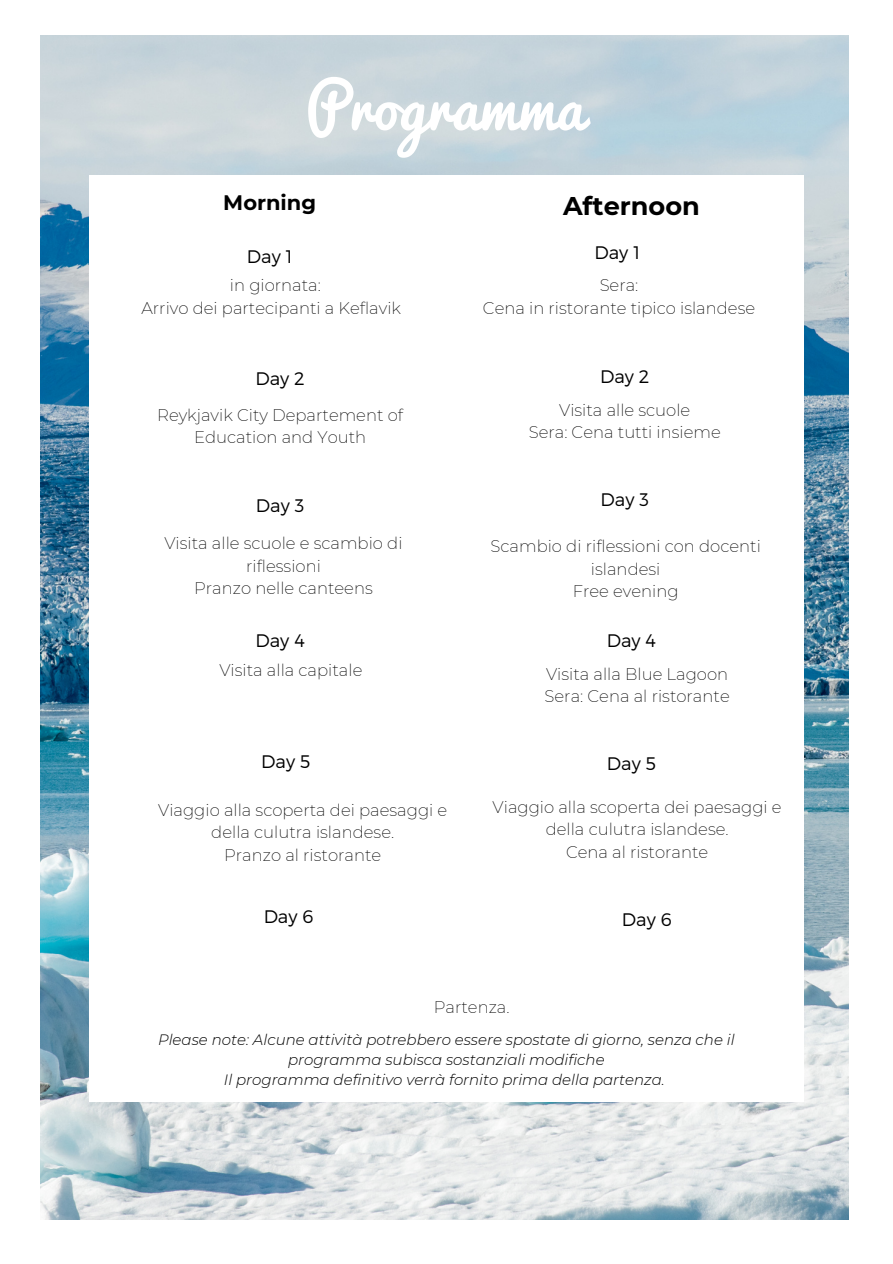
<style>
.page{position:relative;width:893px;height:1264px;background:#fff}
.page>*{position:absolute;margin:0;border:0;box-sizing:border-box;transform-origin:0 0}
.t1{font:60.15px "Pacifico";color:#fff}
.t2{font:700 25.65px "Montserrat";color:#000}
.t3{font:700 21px "Montserrat";color:#000}
.t4{font:300 18.15px "Montserrat";color:#000}
.t5{font:200 16.5px/22.5px "Montserrat";color:#000;text-align:center}
.t6{font:italic 300 15px/20.2px "Montserrat";color:#000;text-align:center}
</style>
<div class="page">
<div style="left:0;top:0;width:892px;height:1262px;background:linear-gradient(to right,#fff,#fefeff)"></div>
<img style="left:40px;top:35px;width:808px;height:1184px">
<div style="left:89px;top:175px;width:714px;height:926px;background:#fff"></div>
<h1 class="t1" style="left:305px;top:74px;width:279px">Programma</h1>
<p class="t3" style="left:223px;top:190px;width:94px">Morning</p>
<h2 class="t2" style="left:563px;top:190px;width:138px">Afternoon</h2>
<p class="t4" style="left:247px;top:245px;width:47px">Day 1</p>
<p class="t5" style="left:141px;top:274px;width:261px">in giornata:<br>Arrivo dei partecipanti a Keflavik</p>
<p class="t4" style="left:255px;top:366px;width:51px">Day 2</p>
<p class="t5" style="left:157px;top:403px;width:247px">Reykjavik City Departement of<br>Education and Youth</p>
<p class="t4" style="left:256px;top:494px;width:50px">Day 3</p>
<p class="t5" style="left:164px;top:532px;width:239px">Visita alle scuole e scambio di riflessioni<br>Pranzo nelle canteens</p>
<p class="t4" style="left:255px;top:629px;width:51px">Day 4</p>
<p class="t5" style="left:219px;top:659px;width:144px">Visita alla capitale</p>
<p class="t4" style="left:261px;top:749px;width:51px">Day 5</p>
<p class="t4" style="left:594px;top:241px;width:47px">Day 1</p>
<p class="t5" style="left:483px;top:274px;width:274px">Sera:<br>Cena in ristorante tipico islandese</p>
<p class="t4" style="left:600px;top:365px;width:51px">Day 2</p>
<p class="t5" style="left:528px;top:398px;width:194px">Visita alle scuole<br>Sera: Cena tutti insieme</p>
<p class="t4" style="left:600px;top:488px;width:50px">Day 3</p>
<p class="t5" style="left:490px;top:535px;width:272px">Scambio di riflessioni con docenti islandesi<br>Free evening</p>
<p class="t4" style="left:606px;top:629px;width:51px">Day 4</p>
<p class="t5" style="left:544px;top:662px;width:187px;text-align:left">Visita alla Blue Lagoon<br>Sera: Cena al ristorante</p>
<p class="t4" style="left:607px;top:752px;width:51px">Day 5</p>
<p class="t5" style="left:158px;top:798px;width:290px">Viaggio alla scoperta dei paesaggi e della culutra islandese.<br>Pranzo al ristorante</p>
<p class="t5" style="left:492px;top:795px;width:290px">Viaggio alla scoperta dei paesaggi e della culutra islandese.<br>Cena al ristorante</p>
<p class="t4" style="left:264px;top:904px;width:51px">Day 6</p>
<p class="t4" style="left:622px;top:907px;width:51px">Day 6</p>
<p class="t5" style="left:434px;top:996px;width:77px">Partenza.</p>
<p class="t6" style="left:158px;top:1029px;width:578px">Please note: Alcune attività potrebbero essere spostate di giorno, senza che il programma subisca sostanziali modifiche<br>Il programma definitivo verrà fornito prima della partenza.</p>
</div>
